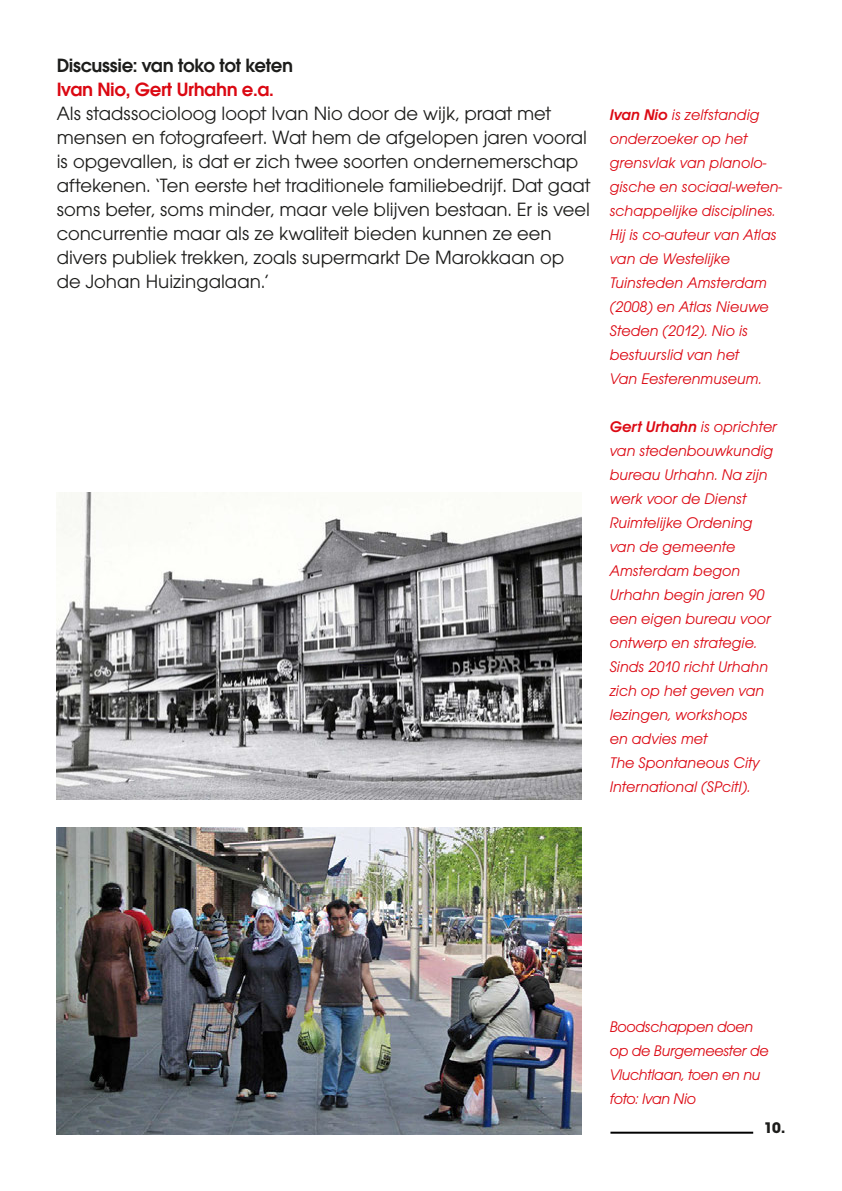
<style>
.page{position:relative;width:842px;height:1191px;background:#fff}
.page>*{position:absolute;margin:0;border:0;box-sizing:border-box;transform-origin:0 0}
.t1{font:20px/24px "Avant Gar Got Itc T";color:#1d1d1b}
.t2{font:600 20px "Avant Gar Got Itc T";letter-spacing:-.02em;color:#1d1d1b}
.t3{font:600 20px "Avant Gar Got Itc T";letter-spacing:-.02em;color:#db0812}
.t4{font:16px/24px "Avant Gar Got Itc T Book Obli";color:#dc0a14}
.t5{font:16px/24px "Avant Gar Got Itc T Book Obli";letter-spacing:-.02em;color:#dc0a14}
.t6{font:700 16px "Avant Gar Got Itc T";color:#1d1d1b}
.s1{font-family:"Avant Gar Got Itc T Demi Obli"}
</style>
<div class="page">
<hr style="left:610px;top:1131px;width:143px;height:2px;background:#000">
<img style="left:57px;top:827px;width:525px;height:307px">
<img style="left:57px;top:492px;width:525px;height:307px">
<p class="t2" style="left:57px;top:54px;width:238px">Discussie: van toko tot keten</p>
<p class="t3" style="left:57px;top:78px;width:219px">Ivan Nio, Gert Urhahn e.a.</p>
<p class="t1" style="left:57px;top:101px;width:535px">Als stadssocioloog loopt Ivan Nio door de wijk, praat met mensen en fotografeert. Wat hem de afgelopen jaren vooral is opgevallen, is dat er zich twee soorten ondernemerschap aftekenen. ‘Ten eerste het traditionele familiebedrijf. Dat gaat soms beter, soms minder, maar vele blijven bestaan. Er is veel concurrentie maar als ze kwaliteit bieden kunnen ze een divers publiek trekken, zoals supermarkt De Marokkaan op de Johan Huizingalaan.’</p>
<p class="t4" style="left:610px;top:102px;width:158px"><span class="s1">Ivan Nio</span> is zelfstandig onderzoeker op het grensvlak van planolo-</p>
<p class="t4" style="left:610px;top:174px;width:174px">gische en sociaal-weten&shy;schappelijke disciplines.<br>Hij is co-auteur van Atlas van de Westelijke</p>
<p class="t4" style="left:610px;top:270px;width:161px">Tuinsteden Amsterdam (2008) en Atlas Nieuwe<br>Steden (2012). Nio is bestuurslid van het</p>
<p class="t4" style="left:610px;top:366px;width:154px">Van Eesterenmuseum.</p>
<p class="t4" style="left:610px;top:414px;width:169px"><span class="s1">Gert Urhahn</span> is oprichter van stedenbouwkundig bureau Urhahn. Na zijn werk voor de Dienst<br>Ruimtelijke Ordening</p>
<p class="t4" style="left:610px;top:534px;width:163px">van de gemeente<br>Amsterdam begon<br>Urhahn begin jaren 90 een eigen bureau voor ontwerp en strategie.</p>
<p class="t4" style="left:610px;top:654px;width:160px">Sinds 2010 richt Urhahn zich op het geven van lezingen, workshops</p>
<p class="t4" style="left:610px;top:726px;width:99px">en advies met</p>
<p class="t4" style="left:610px;top:750px;width:151px">The Spontaneous City<br>International (SPcitI).</p>
<p class="t5" style="left:610px;top:1014px;width:161px">Boodschappen doen op de Burgemeester de<br>Vluchtlaan, toen en nu foto: Ivan Nio</p>
<p class="t6" style="left:764px;top:1118px;width:23px">10.</p>
</div>
